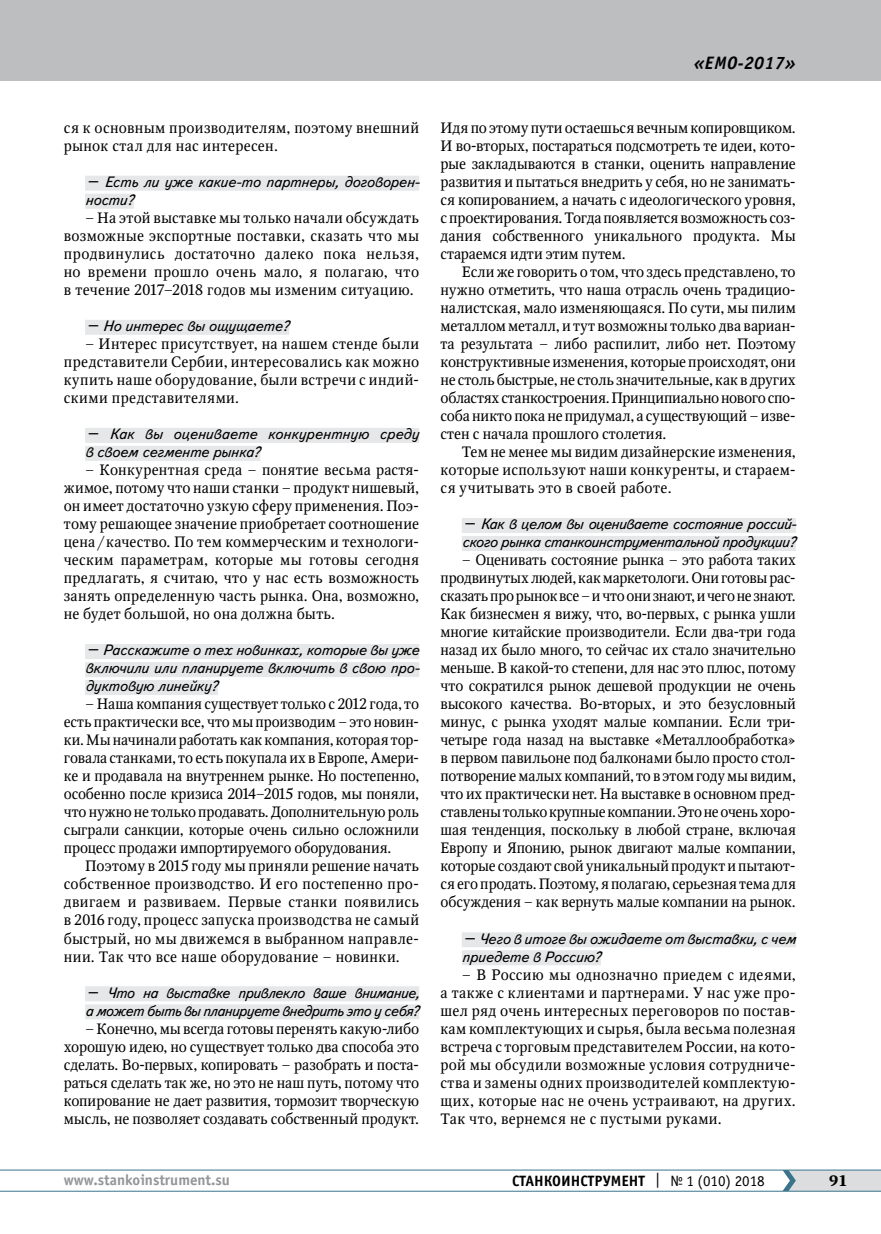
<style>
.page{position:relative;width:881px;height:1234px;background:#fff}
.page>*{position:absolute;margin:0;border:0;box-sizing:border-box;transform-origin:0 0}
.t1{font:italic 700 18px "Officina Sans C";letter-spacing:.015em;color:#000}
.t2{font:15px/18px "Octava";letter-spacing:.01em;color:#000;text-align:justify}
.t3{font:italic 15px/18px "Text Book C";letter-spacing:-.02em;color:#000}
.t4{font:15px/18px "Octava";letter-spacing:.03em;color:#000}
.t5{font:700 15px "Officina Sans C";color:#000}
.t6{font:700 15px "Officina Sans C";color:#939598}
.t7{font:700 15px "Octava";color:#000}
.s1{font-weight:400}
</style>
<div class="page">
<hr style="left:0;top:1190px;width:880px;height:1px;background:#39748b">
<hr style="left:0;top:1169px;width:880px;height:1px;background:#39748b">
<svg style="left:782px;top:1169px;width:98px;height:21px;background:#cdd4d7"></svg>
<div style="left:0;top:0;width:880px;height:81px;background:#bcbec0"></div>
<div style="left:85px;top:176px;width:334px;height:15px;background:#e6e7e8"></div>
<div style="left:85px;top:194px;width:49px;height:15px;background:#e6e7e8"></div>
<div style="left:85px;top:320px;width:204px;height:15px;background:#e6e7e8"></div>
<div style="left:85px;top:428px;width:334px;height:15px;background:#e6e7e8"></div>
<div style="left:85px;top:446px;width:175px;height:15px;background:#e6e7e8"></div>
<div style="left:85px;top:644px;width:334px;height:15px;background:#e6e7e8"></div>
<div style="left:85px;top:662px;width:334px;height:15px;background:#e6e7e8"></div>
<div style="left:85px;top:680px;width:133px;height:15px;background:#e6e7e8"></div>
<div style="left:85px;top:986px;width:334px;height:15px;background:#e6e7e8"></div>
<div style="left:85px;top:1004px;width:334px;height:15px;background:#e6e7e8"></div>
<div style="left:461px;top:518px;width:334px;height:15px;background:#e6e7e8"></div>
<div style="left:461px;top:536px;width:334px;height:15px;background:#e6e7e8"></div>
<div style="left:461px;top:932px;width:334px;height:15px;background:#e6e7e8"></div>
<div style="left:461px;top:950px;width:139px;height:15px;background:#e6e7e8"></div>
<p class="t1" style="left:693px;top:53px;width:104px">«ЕМО-2017»</p>
<p class="t4" style="left:64px;top:119px;width:357px">ся к основным производителям, поэтому внешний рынок стал для нас интересен.</p>
<p class="t3" style="left:85px;top:173px;width:336px">– Есть ли уже какие-то партнеры, договорен&shy;ности?</p>
<p class="t2" style="left:64px;top:209px;width:356px;text-indent:21px">− На этой выставке мы только начали обсуждать возможные экспортные поставки, сказать что мы продвинулись достаточно далеко пока нельзя, но времени прошло очень мало, я полагаю, что в течение 2017–2018 годов мы изменим ситуацию.</p>
<p class="t3" style="left:85px;top:317px;width:205px">– Но интерес вы ощущаете?</p>
<p class="t2" style="left:64px;top:335px;width:357px;text-indent:21px">− Интерес присутствует, на нашем стенде были представители Сербии, интересовались как можно купить наше оборудование, были встречи с индий&shy;скими представителями.</p>
<p class="t3" style="left:85px;top:425px;width:335px">– Как вы оцениваете конкурентную среду в своем сегменте рынка?</p>
<p class="t2" style="left:64px;top:461px;width:357px;text-indent:21px">− Конкурентная среда – понятие весьма растя&shy;жимое, потому что наши станки − продукт нишевый, он имеет достаточно узкую сферу применения. Поэ&shy;тому решающее значение приобретает соотношение цена/качество. По тем коммерческим и технологи&shy;ческим параметрам, которые мы готовы сегодня предлагать, я считаю, что у нас есть возможность занять определенную часть рынка. Она, возможно, не будет большой, но она должна быть.</p>
<p class="t3" style="left:85px;top:641px;width:336px;text-align:justify">– Расскажите о тех новинках, которые вы уже включили или планируете включить в свою про&shy;дуктовую линейку?</p>
<p class="t2" style="left:64px;top:695px;width:357px;text-indent:21px">− Наша компания существует только с 2012 года, то есть практически все, что мы производим – это новин&shy;ки. Мы начинали работать как компания, которая тор&shy;говала станками, то есть покупала их в Европе, Амери&shy;ке и продавала на внутреннем рынке. Но постепенно, особенно после кризиса 2014–2015 годов, мы поняли, что нужно не только продавать. Дополнительную роль сыграли санкции, которые очень сильно осложнили процесс продажи импортируемого оборудования.</p>
<p class="t2" style="left:64px;top:857px;width:357px;text-indent:21px">Поэтому в 2015 году мы приняли решение начать собственное производство. И его постепенно про&shy;двигаем и развиваем. Первые станки появились в 2016 году, процесс запуска производства не самый быстрый, но мы движемся в выбранном направле&shy;нии. Так что все наше оборудование – новинки.</p>
<p class="t3" style="left:85px;top:983px;width:335px">– Что на выставке привлекло ваше внимание, а может быть вы планируете внедрить это у себя?</p>
<p class="t2" style="left:64px;top:1019px;width:357px;text-indent:21px">− Конечно, мы всегда готовы перенять какую-либо хорошую идею, но существует только два способа это сделать. Во-первых, копировать – разобрать и поста&shy;раться сделать так же, но это не наш путь, потому что копирование не дает развития, тормозит творческую мысль, не позволяет создавать собственный продукт.</p>
<p class="t2" style="left:440px;top:119px;width:357px">Идя по этому пути остаешься вечным копировщиком.<br>И во-вторых, постараться подсмотреть те идеи, кото&shy;рые закладываются в станки, оценить направление развития и пытаться внедрить у себя, но не занимать&shy;ся копированием, а начать с идеологического уровня, с проектирования. Тогда появляется возможность соз&shy;дания собственного уникального продукта. Мы стараемся идти этим путем.</p>
<p class="t2" style="left:440px;top:263px;width:357px;text-indent:21px">Если же говорить о том, что здесь представлено, то нужно отметить, что наша отрасль очень традицио&shy;налистская, мало изменяющаяся. По сути, мы пилим металлом металл, и тут возможны только два вариан&shy;та результата – либо распилит, либо нет. Поэтому конструктивные изменения, которые происходят, они не столь быстрые, не столь значительные, как в других областях станкостроения. Принципиально нового спо&shy;соба никто пока не придумал, а существующий – изве&shy;стен с начала прошлого столетия.</p>
<p class="t2" style="left:440px;top:443px;width:357px;text-indent:21px">Тем не менее мы видим дизайнерские изменения, которые используют наши конкуренты, и стараем&shy;ся учитывать это в своей работе.</p>
<p class="t3" style="left:461px;top:515px;width:336px">– Как в целом вы оцениваете состояние россий&shy;ского рынка станкоинструментальной продукции?</p>
<p class="t2" style="left:440px;top:551px;width:357px;text-indent:21px">− Оценивать состояние рынка − это работа таких продвинутых людей, как маркетологи. Они готовы рас&shy;сказать про рынок все – и что они знают, и чего не знают.<br>Как бизнесмен я вижу, что, во-первых, с рынка ушли многие китайские производители. Если два-три года назад их было много, то сейчас их стало значительно меньше. В какой-то степени, для нас это плюс, потому что сократился рынок дешевой продукции не очень высокого качества. Во-вторых, и это безусловный минус, с рынка уходят малые компании. Если три&shy;четыре года назад на выставке «Металлообработка» в первом павильоне под балконами было просто стол&shy;потворение малых компаний, то в этом году мы видим, что их практически нет. На выставке в основном пред&shy;ставлены только крупные компании. Это не очень хоро&shy;шая тенденция, поскольку в любой стране, включая Европу и Японию, рынок двигают малые компании, которые создают свой уникальный продукт и пытают&shy;ся его продать. Поэтому, я полагаю, серьезная тема для обсуждения – как вернуть малые компании на рынок.</p>
<p class="t3" style="left:461px;top:929px;width:335px">– Чего в итоге вы ожидаете от выставки, с чем приедете в Россию?</p>
<p class="t2" style="left:440px;top:965px;width:357px;text-indent:21px">− В Россию мы однозначно приедем с идеями, а также с клиентами и партнерами. У нас уже про&shy;шел ряд очень интересных переговоров по постав&shy;кам комплектующих и сырья, была весьма полезная встреча с торговым представителем России, на кото&shy;рой мы обсудили возможные условия сотрудниче&shy;ства и замены одних производителей комплектую&shy;щих, которые нас не очень устраивают, на других.<br>Так что, вернемся не с пустыми руками.</p>
<p class="t6" style="left:64px;top:1171px;width:168px">www.stankoinstrument.su</p>
<p class="t5" style="left:512px;top:1171px;width:254px">СТАНКОИНСТРУМЕНТ <span class="s1">| № 1 (010) 2018</span></p>
<p class="t7" style="left:828px;top:1170px;width:20px">91</p>
</div>
